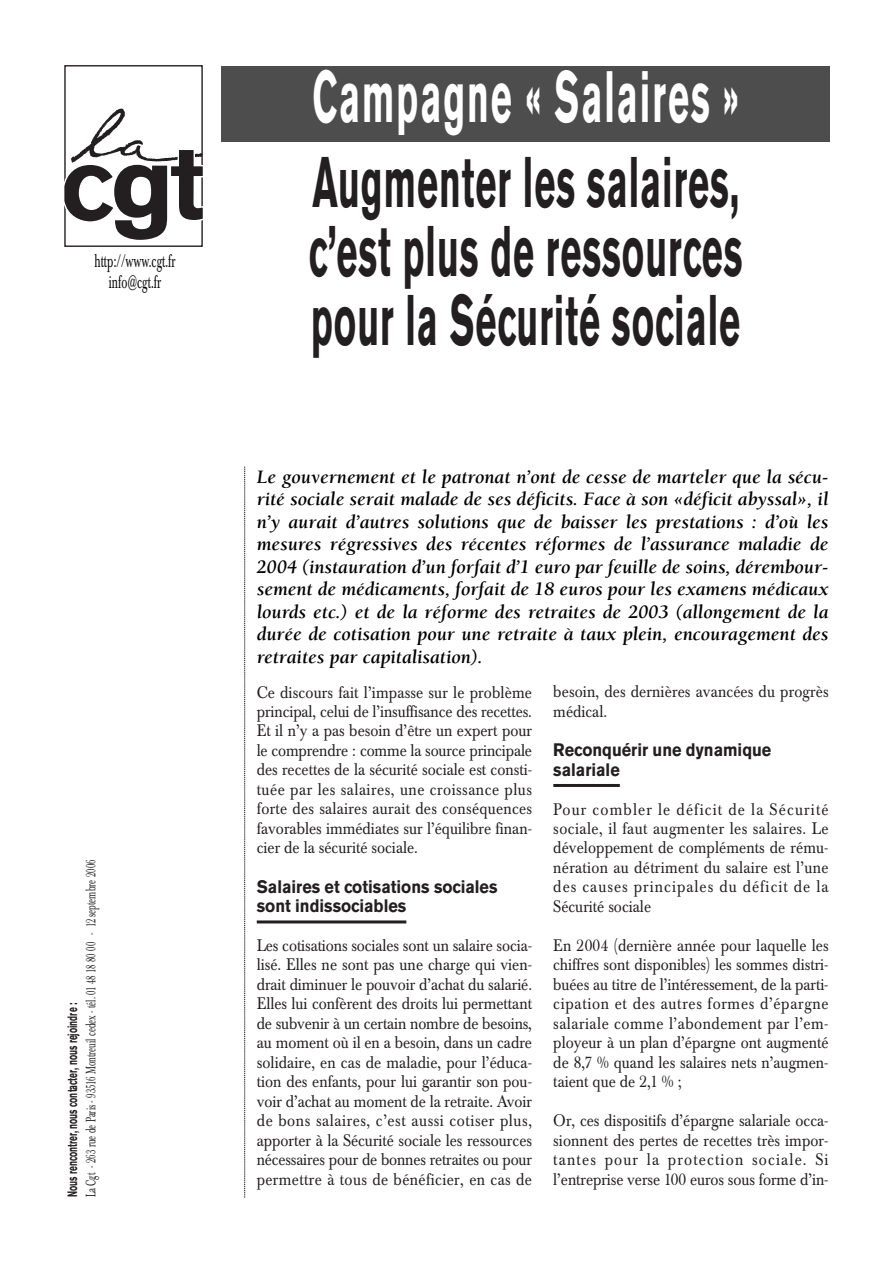
<style>
.page{position:relative;width:893px;height:1263px;background:#fff}
.page>*{position:absolute;margin:0;border:0;box-sizing:border-box;transform-origin:0 0}
.t1{font:700 72px "Akzidenz Grotesk BE";letter-spacing:.055em;color:#fff;scale:.5 1}
.t2{font:700 70.95px/69px "Akzidenz Grotesk BE";letter-spacing:.03em;color:#231f20;text-align:justify;scale:.51 1}
.t3{font:italic 700 19.5px/22.5px "Berkeley";color:#000;text-align:justify}
.t4{font:700 18px/19.5px "Akzidenz Grotesk BE";color:#231f20;scale:.9 1}
.t5{font:18px/21px "Baskerville BE";color:#000;text-align:center;scale:.61 1}
.t6{font:16.5px/19.5px "Baskerville BE";color:#231f20;text-align:justify;scale:.9 1}
.t7{font:13.5px/18px "Baskerville BE";color:#231f20;scale:.61 1}
.s1{font-family:"Akzidenz Grotesk BE";font-weight:700}
</style>
<div class="page">
<svg style="left:244px;top:467px;width:1px;height:731px"></svg>
<hr style="left:257px;top:920px;width:149px;height:3px;background:#231f20">
<hr style="left:553px;top:784px;width:66px;height:3px;background:#231f20">
<svg style="left:64px;top:65px;width:139px;height:182px"></svg>
<div style="left:221px;top:66px;width:608px;height:76px;background:#4d4d4d"></div>
<p class="t5" style="left:94px;top:252px;width:134px">http://www.cgt.fr info@cgt.fr</p>
<p class="t7" style="left:65px;top:1197px;width:555px;rotate:-90deg"><span class="s1">Nous rencontrer, nous contacter, nous rejoindre :<br></span>La Cgt - 263 rue de Paris - 93516 Montreuil cedex - tél. 01 48 18 80 00 - 12 septembre 2006</p>
<p class="t1" style="left:312px;top:71px;width:853px">Campagne « Salaires »</p>
<p class="t2" style="left:309px;top:154px;width:851px">Augmenter les salaires, c’est plus de ressources pour la Sécurité sociale</p>
<p class="t3" style="left:257px;top:467px;width:573px">Le gouvernement et le patronat n’ont de cesse de marteler que la sécu&shy;rité sociale serait malade de ses déficits. Face à son «déficit abyssal», il n’y aurait d’autres solutions que de baisser les prestations : d’où les mesures régressives des récentes réformes de l’assurance maladie de 2004 (instauration d’un forfait d’1 euro par feuille de soins, dérembour&shy;sement de médicaments, forfait de 18 euros pour les examens médicaux lourds etc.) et de la réforme des retraites de 2003 (allongement de la durée de cotisation pour une retraite à taux plein, encouragement des retraites par capitalisation).</p>
<p class="t6" style="left:257px;top:684px;width:307px">Ce discours fait l’impasse sur le problème principal, celui de l’insuffisance des recettes.<br>Et il n’y a pas besoin d’être un expert pour le comprendre : comme la source principale des recettes de la sécurité sociale est consti&shy;tuée par les salaires, une croissance plus forte des salaires aurait des conséquences favorables immédiates sur l’équilibre finan&shy;cier de la sécurité sociale.</p>
<p class="t4" style="left:257px;top:878px;width:269px">Salaires et cotisations sociales sont indissociables</p>
<p class="t6" style="left:257px;top:937px;width:307px">Les cotisations sociales sont un salaire socia&shy;lisé. Elles ne sont pas une charge qui vien&shy;drait diminuer le pouvoir d’achat du salarié.<br>Elles lui confèrent des droits lui permettant de subvenir à un certain nombre de besoins, au moment où il en a besoin, dans un cadre solidaire, en cas de maladie, pour l’éduca&shy;tion des enfants, pour lui garantir son pou&shy;voir d’achat au moment de la retraite. Avoir de bons salaires, c’est aussi cotiser plus, apporter à la Sécurité sociale les ressources nécessaires pour de bonnes retraites ou pour permettre à tous de bénéficier, en cas de</p>
<p class="t6" style="left:553px;top:684px;width:307px">besoin, des dernières avancées du progrès médical.</p>
<p class="t4" style="left:553px;top:742px;width:244px">Reconquérir une dynamique salariale</p>
<p class="t6" style="left:553px;top:801px;width:307px">Pour combler le déficit de la Sécurité sociale, il faut augmenter les salaires. Le développement de compléments de rému&shy;nération au détriment du salaire est l’une des causes principales du déficit de la Sécurité sociale</p>
<p class="t6" style="left:553px;top:937px;width:307px">En 2004 (dernière année pour laquelle les chiffres sont disponibles) les sommes distri&shy;buées au titre de l’intéressement, de la parti&shy;cipation et des autres formes d’épargne salariale comme l’abondement par l’em&shy;ployeur à un plan d’épargne ont augmenté de 8,7 % quand les salaires nets n’augmen&shy;taient que de 2,1 % ;</p>
<p class="t6" style="left:553px;top:1113px;width:307px">Or, ces dispositifs d’épargne salariale occa&shy;sionnent des pertes de recettes très impor&shy;tantes pour la protection sociale. Si l’entreprise verse 100 euros sous forme d’in-</p>
</div>
